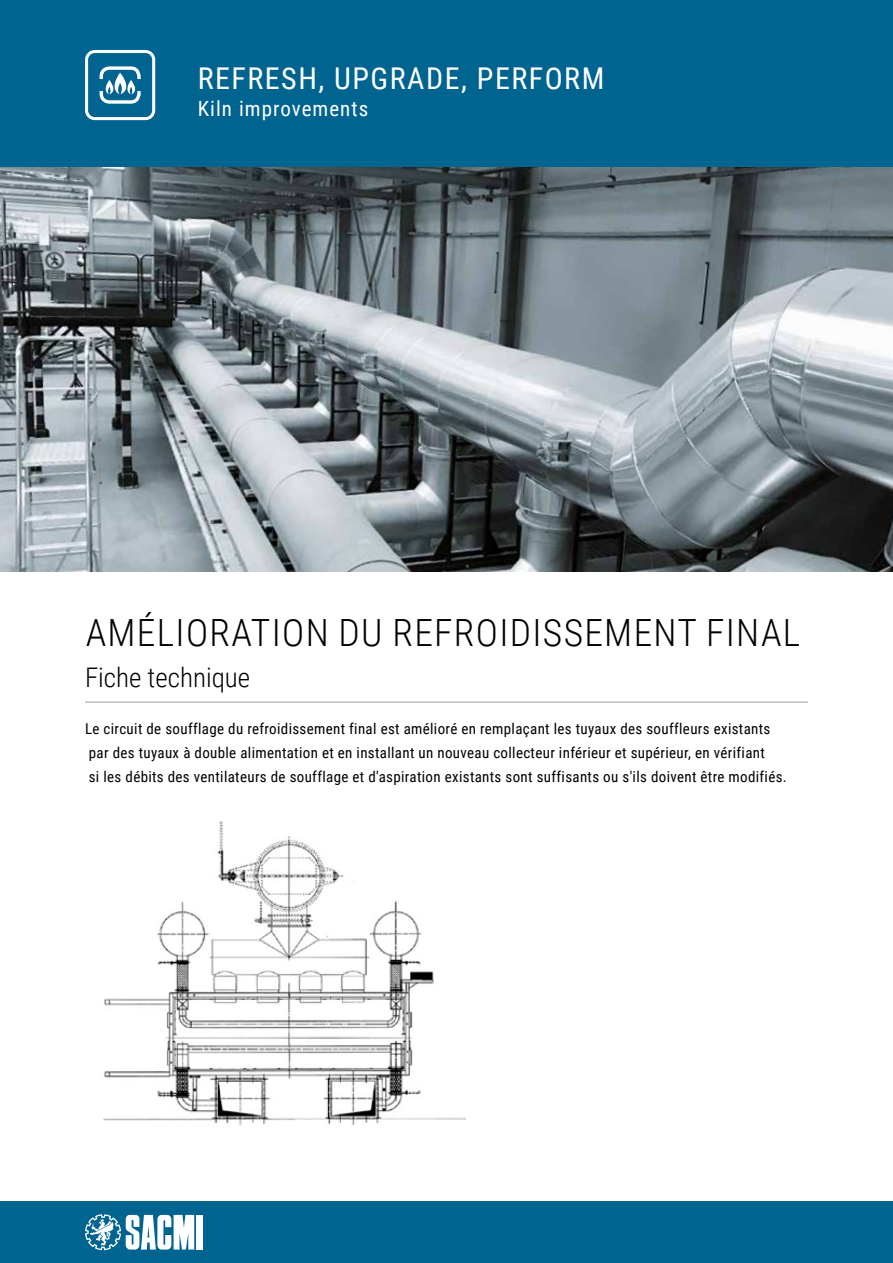
<style>
.page{position:relative;width:893px;height:1263px;background:#fff}
.page>*{position:absolute;margin:0;border:0;box-sizing:border-box;transform-origin:0 0}
.t1{font:300 37.5px "Roboto Condensed";letter-spacing:.035em;color:#000}
.t2{font:30px "Roboto Condensed";letter-spacing:.05em;color:#fff}
.t3{font:300 27px "Roboto Condensed";color:#000}
.t4{font:21px "Roboto Condensed";letter-spacing:.05em;color:#fff}
.t5{font:15px/24px "Roboto Condensed";letter-spacing:.02em;color:#000}
</style>
<div class="page">
<div style="left:0;top:0;width:893px;height:168px;background:#006491"></div>
<div style="left:0;top:1201px;width:893px;height:62px;background:#006491"></div>
<hr style="left:85px;top:702px;width:723px;height:1px;background:#9d9d9c">
<div style="left:196px;top:1215px;width:6px;height:34px;background:#fff"></div>
<svg style="left:85px;top:1214px;width:109px;height:36px"></svg>
<div style="left:85px;top:50px;width:70px;height:70px;border:3px solid #fff;border-radius:8px"></div>
<svg style="left:99px;top:66px;width:42px;height:38px"></svg>
<img style="left:0;top:168px;width:893px;height:404px">
<img style="left:103px;top:821px;width:363px;height:305px">
<h2 class="t2" style="left:198px;top:58px;width:408px">REFRESH, UPGRADE, PERFORM</h2>
<h3 class="t4" style="left:198px;top:94px;width:172px">Kiln improvements</h3>
<h1 class="t1" style="left:86px;top:606px;width:716px">AMÉLIORATION DU REFROIDISSEMENT FINAL</h1>
<h3 class="t3" style="left:85px;top:658px;width:167px">Fiche technique</h3>
<p class="t5" style="left:85px;top:716px;width:703px">Le circuit de soufflage du refroidissement final est amélioré en remplaçant les tuyaux des souffleurs existants par des tuyaux à double alimentation et en installant un nouveau collecteur inférieur et supérieur, en vérifiant<br>si les débits des ventilateurs de soufflage et d'aspiration existants sont suffisants ou s'ils doivent être modifiés.</p>
</div>
